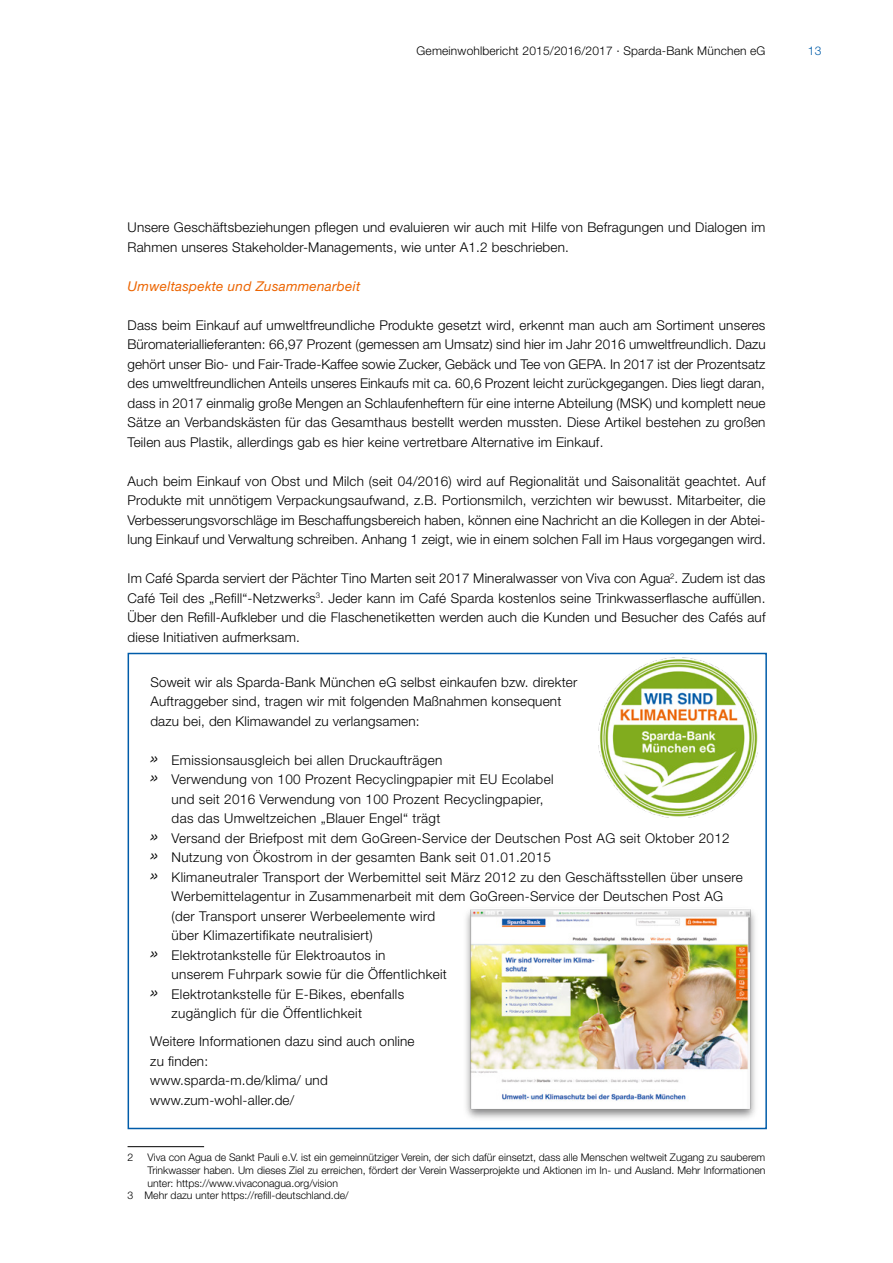
<style>
.page{position:relative;width:893px;height:1263px;background:#fff}
.page>*{position:absolute;margin:0;border:0;box-sizing:border-box;transform-origin:0 0}
.t1{font:300 13.5px/19.5px "Helvetica Neue LT Std";letter-spacing:.025em;color:#000}
.t2{font:italic 13.5px "Helvetica Neue LT Std";letter-spacing:.02em;color:#ec6502}
.t3{font:300 12px "Helvetica Neue LT Std";letter-spacing:.015em;color:#000}
.t4{font:300 12px "Helvetica Neue LT Std";color:#005ca9}
.t5{font:300 10.5px "Helvetica Neue LT Std";color:#000}
.s1{font-style:italic;font-size:21px}
</style>
<div class="page">
<div style="left:128px;top:653px;width:639px;height:476px;border:2px solid #005ca9"></div>
<hr style="left:128px;top:1146px;width:76px;height:1px;background:#000">
<img style="left:598px;top:657px;width:160px;height:160px">
<img style="left:466px;top:909px;width:289px;height:210px">
<p class="t3" style="left:417px;top:44px;width:350px">Gemeinwohlbericht 2015/2016/2017 · Sparda-Bank München eG</p>
<p class="t4" style="left:808px;top:44px;width:15px">13</p>
<p class="t1" style="left:128px;top:217px;width:639px">Unsere Geschäftsbeziehungen pflegen und evaluieren wir auch mit Hilfe von Befragungen und Dialogen im<br>Rahmen unseres Stakeholder-Managements, wie unter A1.2 beschrieben.</p>
<p class="t2" style="left:128px;top:278px;width:234px">Umweltaspekte und Zusammenarbeit</p>
<p class="t1" style="left:128px;top:315px;width:640px;text-align:justify">Dass beim Einkauf auf umweltfreundliche Produkte gesetzt wird, erkennt man auch am Sortiment unseres Büromateriallieferanten: 66,97 Prozent (gemessen am Umsatz) sind hier im Jahr 2016 umweltfreundlich. Dazu gehört unser Bio- und Fair-Trade-Kaffee sowie Zucker, Gebäck und Tee von GEPA. In 2017 ist der Prozentsatz des umweltfreundlichen Anteils unseres Einkaufs mit ca. 60,6 Prozent leicht zurückgegangen. Dies liegt daran, dass in 2017 einmalig große Mengen an Schlaufenheftern für eine interne Abteilung (MSK) und komplett neue Sätze an Verbandskästen für das Gesamthaus bestellt werden mussten. Diese Artikel bestehen zu großen Teilen aus Plastik, allerdings gab es hier keine vertretbare Alternative im Einkauf.</p>
<p class="t1" style="left:128px;top:471px;width:640px;text-align:justify">Auch beim Einkauf von Obst und Milch (seit 04/2016) wird auf Regionalität und Saisonalität geachtet. Auf Produkte mit unnötigem Verpackungsaufwand, z.B. Portionsmilch, verzichten wir bewusst. Mitarbeiter, die Verbesserungsvorschläge im Beschaffungsbereich haben, können eine Nachricht an die Kollegen in der Abtei&shy;lung Einkauf und Verwaltung schreiben. Anhang 1 zeigt, wie in einem solchen Fall im Haus vorgegangen wird.</p>
<p class="t1" style="left:128px;top:568px;width:639px;text-align:justify">Im Café Sparda serviert der Pächter Tino Marten seit 2017 Mineralwasser von Viva con Agua<sup>2</sup>. Zudem ist das Café Teil des „Refill“-Netzwerks<sup>3</sup>. Jeder kann im Café Sparda kostenlos seine Trinkwasserflasche auffüllen.<br>Über den Refill-Aufkleber und die Flaschenetiketten werden auch die Kunden und Besucher des Cafés auf diese Initiativen aufmerksam.</p>
<p class="t1" style="left:150px;top:672px;width:429px">Soweit wir als Sparda-Bank München eG selbst einkaufen bzw. direkter<br>Auftraggeber sind, tragen wir mit folgenden Maßnahmen konsequent dazu bei, den Klimawandel zu verlangsamen:</p>
<p class="t1" style="left:150px;top:750px;width:293px"><span class="s1">»</span> Emissionsausgleich bei allen Druckaufträgen</p>
<p class="t1" style="left:150px;top:769px;width:405px"><span class="s1">»</span> Verwendung von 100 Prozent Recyclingpapier mit EU Ecolabel</p>
<p class="t1" style="left:172px;top:789px;width:374px">und seit 2016 Verwendung von 100 Prozent Recyclingpapier,</p>
<p class="t1" style="left:172px;top:808px;width:270px">das das Umweltzeichen „Blauer Engel“ trägt</p>
<p class="t1" style="left:150px;top:828px;width:581px"><span class="s1">»</span> Versand der Briefpost mit dem GoGreen-Service der Deutschen Post AG seit Oktober 2012</p>
<p class="t1" style="left:150px;top:847px;width:402px"><span class="s1">»</span> Nutzung von Ökostrom in der gesamten Bank seit 01.01.2015</p>
<p class="t1" style="left:150px;top:867px;width:594px"><span class="s1">»</span> Klimaneutraler Transport der Werbemittel seit März 2012 zu den Geschäftsstellen über unsere</p>
<p class="t1" style="left:172px;top:886px;width:553px">Werbemittelagentur in Zusammenarbeit mit dem GoGreen-Service der Deutschen Post AG</p>
<p class="t1" style="left:172px;top:906px;width:265px">(der Transport unserer Werbeelemente wird</p>
<p class="t1" style="left:172px;top:925px;width:203px">über Klimazertifikate neutralisiert)</p>
<p class="t1" style="left:150px;top:945px;width:237px"><span class="s1">»</span> Elektrotankstelle für Elektroautos in</p>
<p class="t1" style="left:172px;top:964px;width:277px">unserem Fuhrpark sowie für die Öffentlichkeit</p>
<p class="t1" style="left:150px;top:984px;width:255px"><span class="s1">»</span> Elektrotankstelle für E-Bikes, ebenfalls</p>
<p class="t1" style="left:172px;top:1003px;width:192px">zugänglich für die Öffentlichkeit</p>
<p class="t1" style="left:150px;top:1031px;width:266px">Weitere Informationen dazu sind auch online zu finden:<br>www.sparda-m.de/klima/ und www.zum-wohl-aller.de/</p>
<p class="t5" style="left:128px;top:1151px;width:7px">2</p>
<p class="t5" style="left:147px;top:1151px;width:619px">Viva con Agua de Sankt Pauli e.V. ist ein gemeinnütziger Verein, der sich dafür einsetzt, dass alle Menschen weltweit Zugang zu sauberem</p>
<p class="t5" style="left:147px;top:1164px;width:619px">Trinkwasser haben. Um dieses Ziel zu erreichen, fördert der Verein Wasserprojekte und Aktionen im In- und Ausland. Mehr Informationen</p>
<p class="t5" style="left:147px;top:1176px;width:192px">unter: https://www.vivaconagua.org/vision</p>
<p class="t5" style="left:128px;top:1189px;width:223px">3 Mehr dazu unter https://refill-deutschland.de/</p>
</div>
